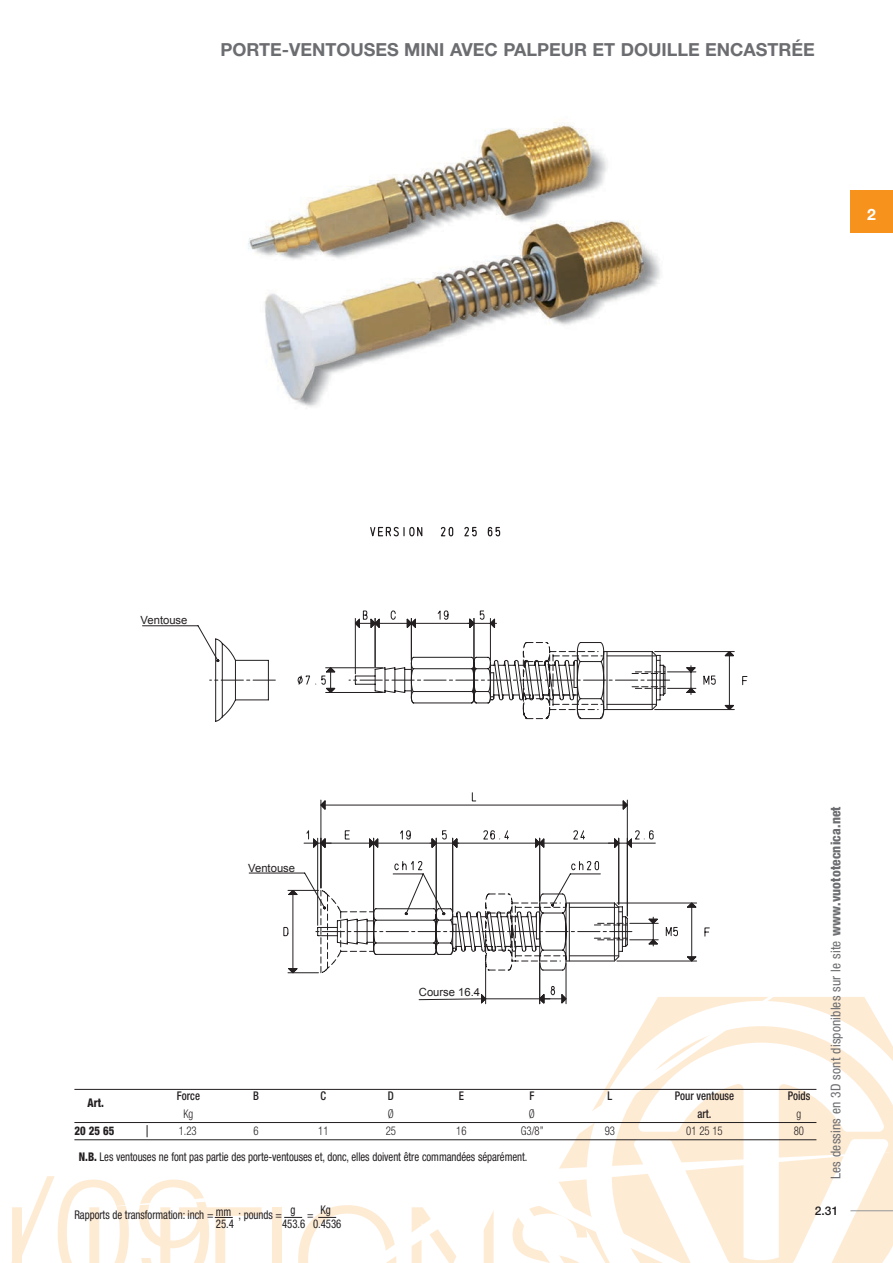
<style>
.page{position:relative;width:893px;height:1263px;background:#fff}
.page>*{position:absolute;margin:0;border:0;box-sizing:border-box;transform-origin:0 0}
.t1{font:700 18px "Helvetica Neue";color:#6c6d70}
.t2{font:700 15.75px "Helvetica Neue";color:#fff}
.t3{font:condensed 13.5px "Helvetica Neue";letter-spacing:.01em;color:#6c6d70}
.t4{font:condensed 12px "Helvetica Neue";letter-spacing:-.005em;color:#231f20;scale:.9 1}
.t5{font:500 condensed 12px "Helvetica Neue";color:#231f20;scale:.9 1}
.t6{font:300 condensed 12px "Helvetica Neue";letter-spacing:-.005em;color:#231f20;scale:.9 1}
.t7{font:800 condensed 12px "Helvetica Neue";color:#231f20;scale:.9 1}
.t8{font:500 12px "Helvetica Neue";color:#231f20}
.t9{font:11.25px "Arial";color:#231f20}
.s1{font-weight:800}
</style>
<div class="page">
<svg style="left:735px;top:997px;width:158px;height:266px"></svg>
<div style="left:850px;top:190px;width:43px;height:43px;background:#f7931d"></div>
<hr style="left:850px;top:1210px;width:43px;height:1px;background:#939598">
<img style="left:248px;top:123px;width:413px;height:284px">
<svg style="left:742px;top:676px;width:6px;height:10px"></svg>
<hr style="left:74px;top:1089px;width:742px;height:1px;background:#231f20">
<hr style="left:74px;top:1122px;width:742px;height:1px;background:#231f20">
<hr style="left:74px;top:1139px;width:742px;height:1px;background:#231f20">
<svg style="left:370px;top:526px;width:131px;height:11px"></svg>
<svg style="left:11px;top:610px;width:724px;height:653px"></svg>
<h1 class="t1" style="left:220px;top:39px;width:596px">PORTE-VENTOUSES MINI AVEC PALPEUR ET DOUILLE ENCASTRÉE</h1>
<h2 class="t2" style="left:867px;top:205px;width:10px">2</h2>
<p class="t9" style="left:141px;top:606px;width:48px">Ventouse</p>
<p class="t9" style="left:141px;top:612px;width:48px">Ventouse</p>
<p class="t7" style="left:87px;top:1095px;width:20px">Art.</p>
<p class="t9" style="left:248px;top:860px;width:48px">Ventouse</p>
<p class="t9" style="left:419px;top:985px;width:63px">Course 16.4</p>
<p class="t5" style="left:177px;top:1089px;width:27px">Force</p>
<p class="t5" style="left:253px;top:1089px;width:8px">B</p>
<p class="t5" style="left:321px;top:1089px;width:8px">C</p>
<p class="t5" style="left:388px;top:1089px;width:8px">D</p>
<p class="t5" style="left:459px;top:1089px;width:7px">E</p>
<p class="t5" style="left:529px;top:1089px;width:7px">F</p>
<p class="t5" style="left:608px;top:1089px;width:7px">L</p>
<p class="t5" style="left:675px;top:1089px;width:68px">Pour ventouse</p>
<p class="t5" style="left:788px;top:1089px;width:27px">Poids</p>
<p class="t6" style="left:183px;top:1106px;width:13px">Kg</p>
<p class="t6" style="left:388px;top:1106px;width:8px">Ø</p>
<p class="t6" style="left:529px;top:1106px;width:8px">Ø</p>
<p class="t5" style="left:697px;top:1106px;width:17px">art.</p>
<p class="t6" style="left:797px;top:1106px;width:7px">g</p>
<p class="t7" style="left:74px;top:1123px;width:46px">20 25 65</p>
<p class="t6" style="left:179px;top:1124px;width:21px">1.23</p>
<p class="t6" style="left:253px;top:1124px;width:7px">6</p>
<p class="t6" style="left:318px;top:1124px;width:13px">11</p>
<p class="t6" style="left:386px;top:1124px;width:13px">25</p>
<p class="t6" style="left:456px;top:1124px;width:13px">16</p>
<p class="t6" style="left:521px;top:1124px;width:27px">G3/8”</p>
<p class="t6" style="left:605px;top:1124px;width:13px">93</p>
<p class="t6" style="left:686px;top:1124px;width:42px">01 25 15</p>
<p class="t6" style="left:794px;top:1124px;width:13px">80</p>
<p class="t4" style="left:79px;top:1149px;width:500px"><span class="s1">N.B.</span> Les ventouses ne font pas partie des porte-ventouses et, donc, elles doivent être commandées séparément.</p>
<p class="t3" style="left:828px;top:1179px;width:374px;rotate:-90deg">Les dessins en 3D sont disponibles sur le site <span class="s1">www.vuototecnica.net</span></p>
<p class="t4" style="left:216px;top:1205px;width:19px">mm</p>
<p class="t4" style="left:290px;top:1202px;width:7px">g</p>
<p class="t4" style="left:321px;top:1202px;width:13px">Kg</p>
<p class="t4" style="left:74px;top:1207px;width:156px">Rapports de transformation: inch =</p>
<p class="t4" style="left:239px;top:1207px;width:50px">; pounds =</p>
<p class="t4" style="left:307px;top:1207px;width:9px">=</p>
<p class="t4" style="left:216px;top:1216px;width:21px">25.4</p>
<p class="t4" style="left:282px;top:1216px;width:67px">453.6 0.4536</p>
<p class="t8" style="left:815px;top:1204px;width:25px">2.31</p>
</div>
